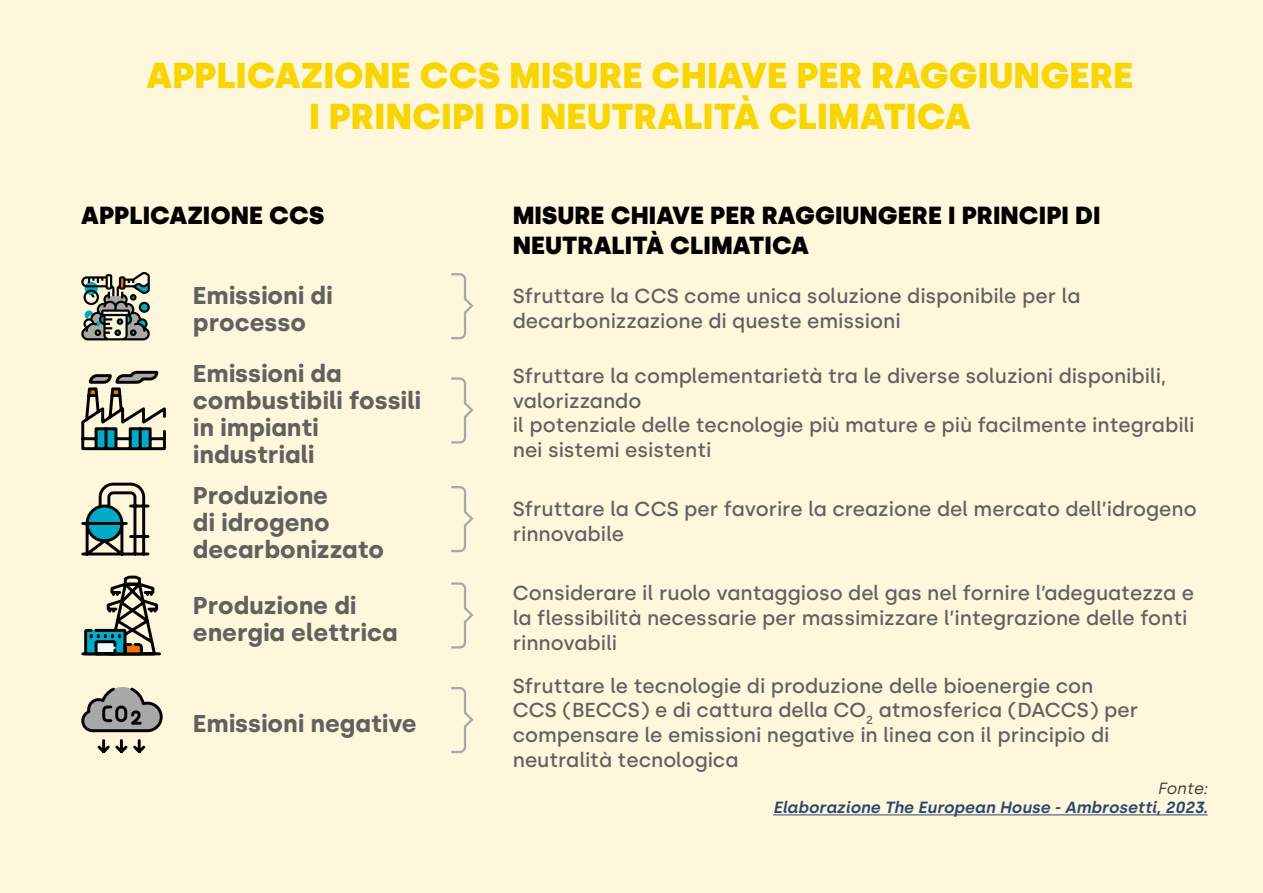
<style>
.page{position:relative;width:1263px;height:893px;background:#fef7dc}
.page>*{position:absolute;margin:0;border:0;box-sizing:border-box;transform-origin:0 0}
.t1{font:900 36px/40.5px "Silka";color:#f8d503;text-align:center}
.t2{font:900 24.75px/29.7px "Silka";color:#000}
.t3{font:700 24.3px/27px "Silka";color:#616160}
.t4{font:500 20.25px/24.8px "Silka";color:#616160}
.t5{font:italic 600 16.2px "Silka";color:#2b4771}
.t6{font:italic 16.2px "Silka";color:#3c3c3b}
</style>
<div class="page">
<hr style="left:773px;top:814px;width:435px;height:1px;background:#2b4771">
<svg style="left:81px;top:272px;width:69px;height:68px"></svg>
<svg style="left:451px;top:273px;width:23px;height:67px"></svg>
<svg style="left:81px;top:370px;width:85px;height:81px"></svg>
<svg style="left:451px;top:377px;width:23px;height:67px"></svg>
<svg style="left:81px;top:482px;width:69px;height:74px"></svg>
<svg style="left:451px;top:486px;width:23px;height:67px"></svg>
<svg style="left:81px;top:575px;width:80px;height:81px"></svg>
<svg style="left:451px;top:582px;width:23px;height:67px"></svg>
<svg style="left:81px;top:687px;width:82px;height:67px"></svg>
<svg style="left:451px;top:687px;width:23px;height:67px"></svg>
<h1 class="t1" style="left:146px;top:55px;width:988px">APPLICAZIONE CCS MISURE CHIAVE PER RAGGIUNGERE<br>I PRINCIPI DI NEUTRALITÀ CLIMATICA</h1>
<p class="t2" style="left:81px;top:201px;width:245px">APPLICAZIONE CCS</p>
<p class="t2" style="left:513px;top:201px;width:589px">MISURE CHIAVE PER RAGGIUNGERE I PRINCIPI DI<br>NEUTRALITÀ CLIMATICA</p>
<p class="t3" style="left:193px;top:282px;width:141px">Emissioni di processo</p>
<p class="t4" style="left:513px;top:284px;width:569px">Sfruttare la CCS come unica soluzione disponibile per la decarbonizzazione di queste emissioni</p>
<p class="t3" style="left:193px;top:359px;width:230px">Emissioni da combustibili fossili in impianti industriali</p>
<p class="t4" style="left:513px;top:363px;width:683px">Sfruttare la complementarietà tra le diverse soluzioni disponibili, valorizzando<br>il potenziale delle tecnologie più mature e più facilmente integrabili nei sistemi esistenti</p>
<p class="t3" style="left:193px;top:482px;width:193px">Produzione<br>di idrogeno decarbonizzato</p>
<p class="t4" style="left:513px;top:497px;width:685px">Sfruttare la CCS per favorire la creazione del mercato dell’idrogeno rinnovabile</p>
<p class="t3" style="left:193px;top:591px;width:206px">Produzione di energia elettrica</p>
<p class="t4" style="left:513px;top:581px;width:683px">Considerare il ruolo vantaggioso del gas nel fornire l’adeguatezza e la flessibilità necessarie per massimizzare l’integrazione delle fonti rinnovabili</p>
<p class="t3" style="left:193px;top:710px;width:225px">Emissioni negative</p>
<p class="t4" style="left:513px;top:673px;width:627px">Sfruttare le tecnologie di produzione delle bioenergie con CCS (BECCS) e di cattura della CO<sub>2</sub> atmosferica (DACCS) per compensare le emissioni negative in linea con il principio di neutralità tecnologica</p>
<p class="t6" style="left:1157px;top:778px;width:52px">Fonte:</p>
<p class="t5" style="left:773px;top:798px;width:436px">Elaborazione The European House - Ambrosetti, 2023.</p>
</div>
